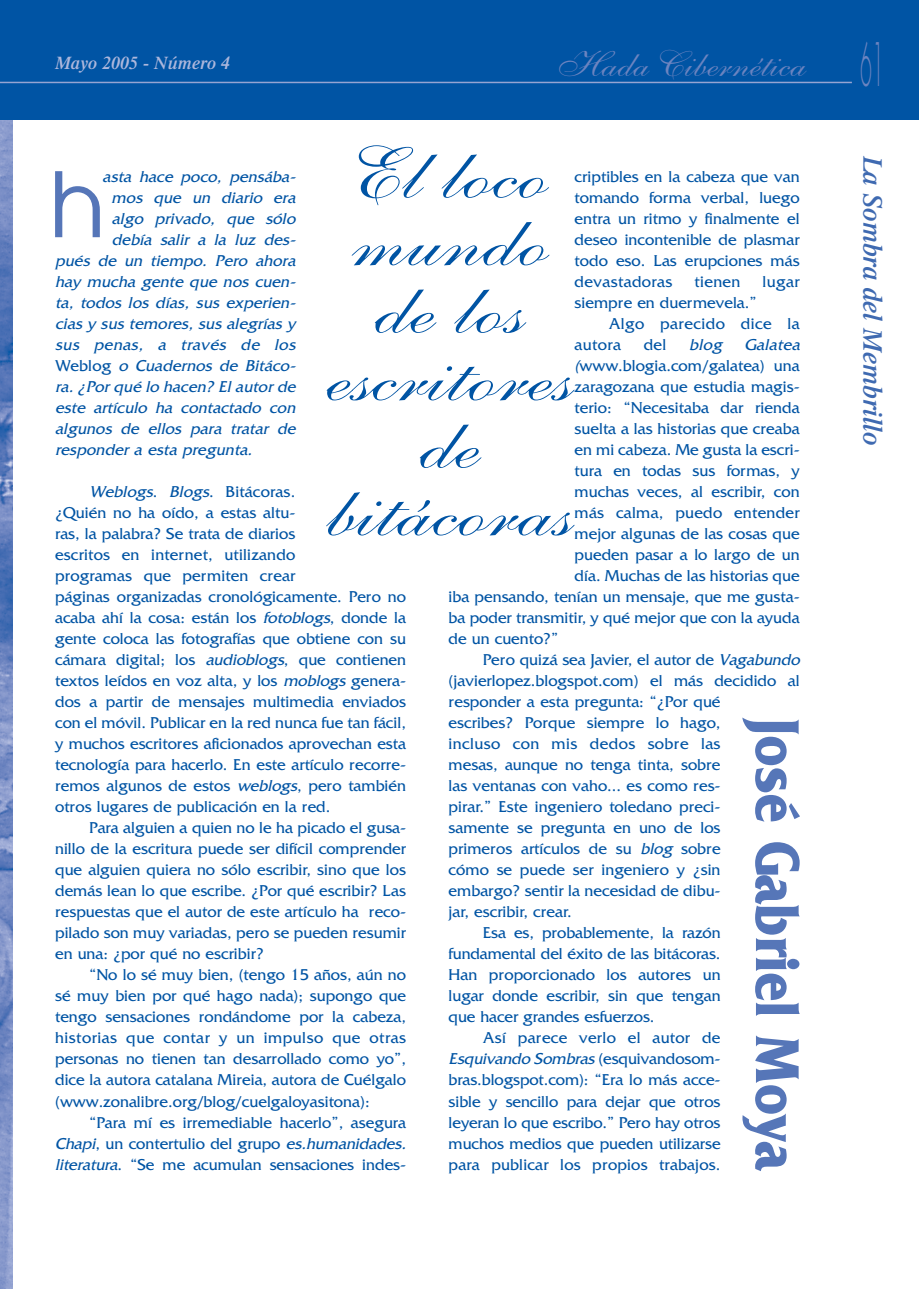
<style>
.page{position:relative;width:919px;height:1289px;background:#fff}
.page>*{position:absolute;margin:0;border:0;box-sizing:border-box;transform-origin:0 0}
.t1{font:72px/67.5px "Shelley Allegro Script";color:#0054a4;text-align:center;scale:1.26 1}
.t2{font:700 64.8px "Friz Quadrata";color:#5676b8;scale:.85 1}
.t3{font:300 58.2px "Futura";color:#6c84c0;scale:.33 1}
.t4{font:36px "Shelley Allegro Script";color:#6c84c0;scale:1.12 1}
.t5{font:italic 600 27px "Times";color:#3f6ab1}
.t6{font:italic 600 18px "Times";color:#adb7dc}
.t7{font:16.5px/21px "Friz Quadrata";color:#0054a4;text-align:justify}
.t8{font:italic 16.5px "Friz Quadrata";letter-spacing:.01em;color:#0054a4}
.t9{font:16.5px "Friz Quadrata";letter-spacing:.02em;color:#0054a4}
.s1{font-style:normal}
.s2{font-style:italic}
</style>
<div class="page">
<img style="left:0;top:120px;width:13px;height:1168px">
<div style="left:0;top:1px;width:918px;height:119px;background:#0054a4"></div>
<hr style="left:0;top:82px;width:851px;height:1px;background:#96a4d2">
<svg style="left:55px;top:171px;width:45px;height:66px"></svg>
<p class="t6" style="left:55px;top:56px;width:176px">Mayo 2005 - Número 4</p>
<h3 class="t4" style="left:552px;top:55px;width:222px">Hada Cibernética</h3>
<h1 class="t1" style="left:311px;top:152px;width:197px">El loco mundo de los escritores de bitácoras</h1>
<p class="t7" style="left:574px;top:168px;width:226px">criptibles en la cabeza que van tomando forma verbal, luego entra un ritmo y finalmente el deseo incontenible de plasmar todo eso. Las erupciones más devastadoras</p>
<p class="t8" style="left:103px;top:171px;width:197px">asta hace poco, pensába-</p>
<p class="t8" style="left:112px;top:192px;width:188px">mos que un diario era</p>
<p class="t8" style="left:112px;top:213px;width:188px">algo privado, que sólo</p>
<p class="t8" style="left:112px;top:234px;width:188px">debía salir a la luz des-</p>
<p class="t8" style="left:55px;top:255px;width:245px">pués de un tiempo. Pero ahora</p>
<p class="t8" style="left:55px;top:276px;width:245px">hay mucha gente que nos cuen-</p>
<p class="t8" style="left:55px;top:297px;width:245px">ta, todos los días, sus experien-</p>
<p class="t8" style="left:55px;top:318px;width:242px">cias y sus temores, sus alegrías y</p>
<p class="t8" style="left:55px;top:339px;width:245px">sus penas, a través de los</p>
<p class="t8" style="left:55px;top:360px;width:245px"><span class="s1">W e b l o g</span> o Cuadernos de Bitáco-</p>
<p class="t8" style="left:55px;top:381px;width:245px">ra. ¿Por qué lo hacen? El autor de</p>
<p class="t8" style="left:55px;top:402px;width:245px">este artículo ha contactado con</p>
<p class="t8" style="left:55px;top:423px;width:245px">algunos de ellos para tratar de</p>
<p class="t8" style="left:55px;top:444px;width:202px">responder a esta pregunta.</p>
<p class="t7" style="left:55px;top:483px;width:352px;text-align:left;text-indent:34px"><span class="s2">Weblogs</span>. <span class="s2">Blogs</span>. Bitácoras.<br>¿Quién no ha oído, a estas altu-<br>ras, la palabra? Se trata de diarios<br>escritos en internet, utilizando<br>programas que permiten crear<br>páginas organizadas cronológicamente. Pero no acaba ahí la cosa: están los <span class="s2">fotoblogs</span>, donde la gente coloca las fotografías que obtiene con su cámara digital; los <span class="s2">audioblogs</span>, que contienen textos leídos en voz alta, y los <span class="s2">moblogs</span> genera&shy;dos a partir de mensajes multimedia enviados con el móvil. Publicar en la red nunca fue tan fácil, y muchos escritores aficionados aprovechan esta tecnología para hacerlo. En este artículo recorre&shy;remos algunos de estos <span class="s2">weblogs</span>, pero también otros lugares de publicación en la red.</p>
<p class="t7" style="left:55px;top:819px;width:352px;text-indent:34px">Para alguien a quien no le ha picado el gusa&shy;nillo de la escritura puede ser difícil comprender que alguien quiera no sólo escribir, sino que los demás lean lo que escribe. ¿Por qué escribir? Las respuestas que el autor de este artículo ha reco&shy;pilado son muy variadas, pero se pueden resumir en una: ¿por qué no escribir?</p>
<p class="t7" style="left:55px;top:966px;width:352px;text-indent:34px">“No lo sé muy bien, (tengo 15 años, aún no sé muy bien por qué hago nada); supongo que tengo sensaciones rondándome por la cabeza, historias que contar y un impulso que otras personas no tienen tan desarrollado como yo”, dice la autora catalana Mireia, autora de Cuélgalo (www.zonalibre.org/blog/cuelgaloyasitona):</p>
<p class="t7" style="left:55px;top:1113px;width:355px;text-align:left;text-indent:34px">“Para mí es irremediable hacerlo”, asegura<br><span class="s2">Chapi</span>, un contertulio del grupo <span class="s2">es.humanidades. literatura</span>. “Se me acumulan sensaciones indes-</p>
<p class="t7" style="left:694px;top:273px;width:48px">tienen</p>
<p class="t7" style="left:762px;top:273px;width:39px">lugar</p>
<p class="t7" style="left:574px;top:294px;width:184px">siempre en duermevela.”</p>
<p class="t9" style="left:608px;top:318px;width:192px">Algo parecido dice la</p>
<p class="t7" style="left:574px;top:336px;width:48px">autora</p>
<p class="t7" style="left:643px;top:336px;width:24px">del</p>
<p class="t8" style="left:689px;top:339px;width:34px">blog</p>
<p class="t8" style="left:744px;top:339px;width:60px">Galatea</p>
<p class="t7" style="left:574px;top:357px;width:226px"><span class="s2">(</span>www.blogia.com/galatea) una</p>
<p class="t7" style="left:574px;top:378px;width:226px">zaragozana que estudia magis-</p>
<p class="t7" style="left:574px;top:399px;width:226px">terio: “Necesitaba dar rienda</p>
<p class="t7" style="left:574px;top:420px;width:226px">suelta a las historias que creaba</p>
<p class="t7" style="left:574px;top:441px;width:226px">en mi cabeza. Me gusta la escri-</p>
<p class="t7" style="left:574px;top:462px;width:226px">tura en todas sus formas, y</p>
<p class="t7" style="left:574px;top:483px;width:226px">muchas veces, al escribir, con</p>
<p class="t7" style="left:574px;top:504px;width:226px">más calma, puedo entender</p>
<p class="t7" style="left:574px;top:525px;width:226px">mejor algunas de las cosas que</p>
<p class="t7" style="left:574px;top:546px;width:226px">pueden pasar a lo largo de un</p>
<p class="t7" style="left:574px;top:567px;width:226px">día. Muchas de las historias que</p>
<p class="t7" style="left:448px;top:588px;width:352px">iba pensando, tenían un mensaje, que me gusta-</p>
<p class="t7" style="left:448px;top:609px;width:352px">ba poder transmitir, y qué mejor que con la ayuda</p>
<p class="t7" style="left:448px;top:630px;width:111px">de un cuento?”</p>
<p class="t7" style="left:482px;top:651px;width:321px">Pero quizá sea Javier, el autor de <span class="s2">Vagabundo</span></p>
<p class="t7" style="left:448px;top:672px;width:352px">(javierlopez.blogspot.com) el más decidido al</p>
<p class="t7" style="left:448px;top:693px;width:273px">responder a esta pregunta: “¿Por qué</p>
<p class="t7" style="left:448px;top:714px;width:273px">escribes? Porque siempre lo hago,</p>
<p class="t9" style="left:448px;top:738px;width:273px">incluso con mis dedos sobre las</p>
<p class="t7" style="left:448px;top:756px;width:273px">mesas, aunque no tenga tinta, sobre</p>
<p class="t7" style="left:448px;top:777px;width:273px">las ventanas con vaho... es como res-</p>
<p class="t7" style="left:448px;top:798px;width:273px">pirar.” Este ingeniero toledano preci-</p>
<p class="t7" style="left:448px;top:819px;width:273px">samente se pregunta en uno de los</p>
<p class="t7" style="left:448px;top:840px;width:273px">primeros artículos de su <span class="s2">blog</span> sobre</p>
<p class="t7" style="left:448px;top:861px;width:273px">cómo se puede ser ingeniero y ¿sin</p>
<p class="t7" style="left:448px;top:882px;width:273px">embargo? sentir la necesidad de dibu-</p>
<p class="t7" style="left:448px;top:903px;width:125px">jar, escribir, crear.</p>
<p class="t7" style="left:482px;top:924px;width:239px">Esa es, probablemente, la razón</p>
<p class="t7" style="left:448px;top:945px;width:273px">fundamental del éxito de las bitácoras.</p>
<p class="t7" style="left:448px;top:966px;width:273px">Han proporcionado los autores un</p>
<p class="t7" style="left:448px;top:987px;width:273px">lugar donde escribir, sin que tengan</p>
<p class="t7" style="left:448px;top:1008px;width:207px">que hacer grandes esfuerzos.</p>
<p class="t7" style="left:482px;top:1029px;width:239px">Así parece verlo el autor de</p>
<p class="t8" style="left:448px;top:1053px;width:273px">Esquivando Sombras <span class="s1">(esquivandosom-</span></p>
<p class="t7" style="left:448px;top:1071px;width:273px">bras.blogspot.com): “Era lo más acce-</p>
<p class="t7" style="left:448px;top:1092px;width:273px">sible y sencillo para dejar que otros</p>
<p class="t7" style="left:448px;top:1113px;width:273px">leyeran lo que escribo.” Pero hay otros</p>
<p class="t7" style="left:448px;top:1134px;width:273px">muchos medios que pueden utilizarse</p>
<p class="t7" style="left:448px;top:1155px;width:273px">para publicar los propios trabajos.</p>
<h2 class="t2" style="left:799px;top:718px;width:534px;rotate:90deg">José Gabriel Moya</h2>
<h3 class="t3" style="left:860px;top:38px;width:74px">61</h3>
<h3 class="t5" style="left:882px;top:156px;width:291px;rotate:90deg">La Sombra del Membrillo</h3>
</div>
